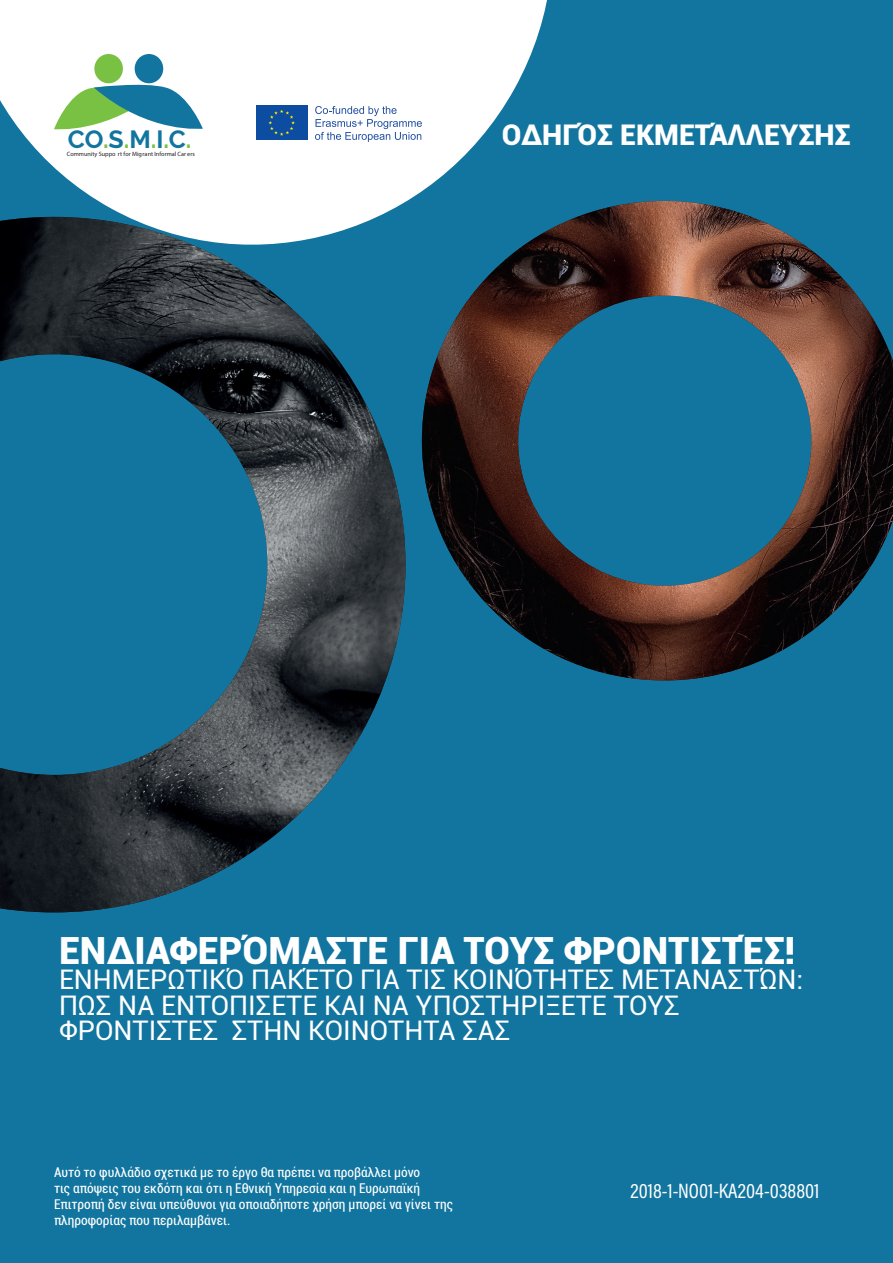
<style>
.page{position:relative;width:893px;height:1263px;background:#12759f}
.page>*{position:absolute;margin:0;border:0;box-sizing:border-box;transform-origin:0 0}
.t1{font:900 37.5px "Roboto";color:#fff}
.t2{font:900 28.5px "Roboto";color:#fff}
.t3{font:27px/25.5px "Roboto";color:#fff}
.t4{font:700 24.75px "Raleway";color:#12759f}
.t5{font:21px "Acumin Variable Concept";color:#fff}
.t6{font:condensed 13.5px/16.2px "Roboto";color:#fff}
.t7{font:6.15px "Myriad Pro";color:#231f20}
.s1{color:#79c142}
</style>
<div class="page">
<svg style="left:0;top:0;width:547px;height:217px;fill:#fff"></svg>
<div style="left:135px;top:54px;width:28px;height:29px;background:#12759f;border-radius:50%"></div>
<div style="left:94px;top:54px;width:29px;height:29px;background:#79c142;border-radius:50%"></div>
<svg style="left:54px;top:81px;width:149px;height:54px"></svg>
<div style="left:256px;top:106px;width:51px;height:34px;background:#0d4da1"></div>
<svg style="left:268px;top:110px;width:27px;height:26px"></svg>
<svg style="left:315px;top:106px;width:107px;height:36px;background:#d8e0ee"></svg>
<img style="left:0;top:217px;width:406px;height:695px">
<img style="left:422px;top:201px;width:471px;height:479px">
<h3 class="t4" style="left:68px;top:125px;width:125px">CO<span class="s1">.</span>S<span class="s1">.</span>M<span class="s1">.</span>I<span class="s1">.</span>C<span class="s1">.</span></h3>
<p class="t7" style="left:67px;top:150px;width:130px">Community Suppo rt for Migrant Informal Car ers</p>
<h2 class="t2" style="left:502px;top:115px;width:350px">ΟΔΗΓΌΣ ΕΚΜΕΤΆΛΛΕΥΣΗΣ</h2>
<h1 class="t1" style="left:59px;top:924px;width:738px">ΕΝΔΙΑΦΕΡΌΜΑΣΤΕ ΓΙΑ ΤΟΥΣ ΦΡΟΝΤΙΣΤΈΣ!</h1>
<h3 class="t3" style="left:59px;top:966px;width:746px">ΕΝΗΜΕΡΩΤΙΚΌ ΠΑΚΈΤΟ ΓΙΑ ΤΙΣ ΚΟΙΝΌΤΗΤΕΣ ΜΕΤΑΝΑΣΤΏΝ:<br>ΠΩΣ ΝΑ ΕΝΤΟΠΙΣΕΤΕ ΚΑΙ ΝΑ ΥΠΟΣΤΗΡΙΞΕΤΕ ΤΟΥΣ<br>ΦΡΟΝΤΙΣΤΕΣ ΣΤΗΝ ΚΟΙΝΟΤΗΤΑ ΣΑΣ</h3>
<p class="t6" style="left:54px;top:1163px;width:400px">Αυτό το φυλλάδιο σχετικά με το έργο θα πρέπει να προβάλλει μόνο<br>τις απόψεις του εκδότη και ότι η Εθνική Υπηρεσία και η Ευρωπαϊκή Επιτροπή δεν είναι υπεύθυνοι για οποιαδήποτε χρήση μπορεί να γίνει της πληροφορίας που περιλαμβάνει.</p>
<h3 class="t5" style="left:631px;top:1176px;width:190px">2018-1-NO01-KA204-038801</h3>
</div>
